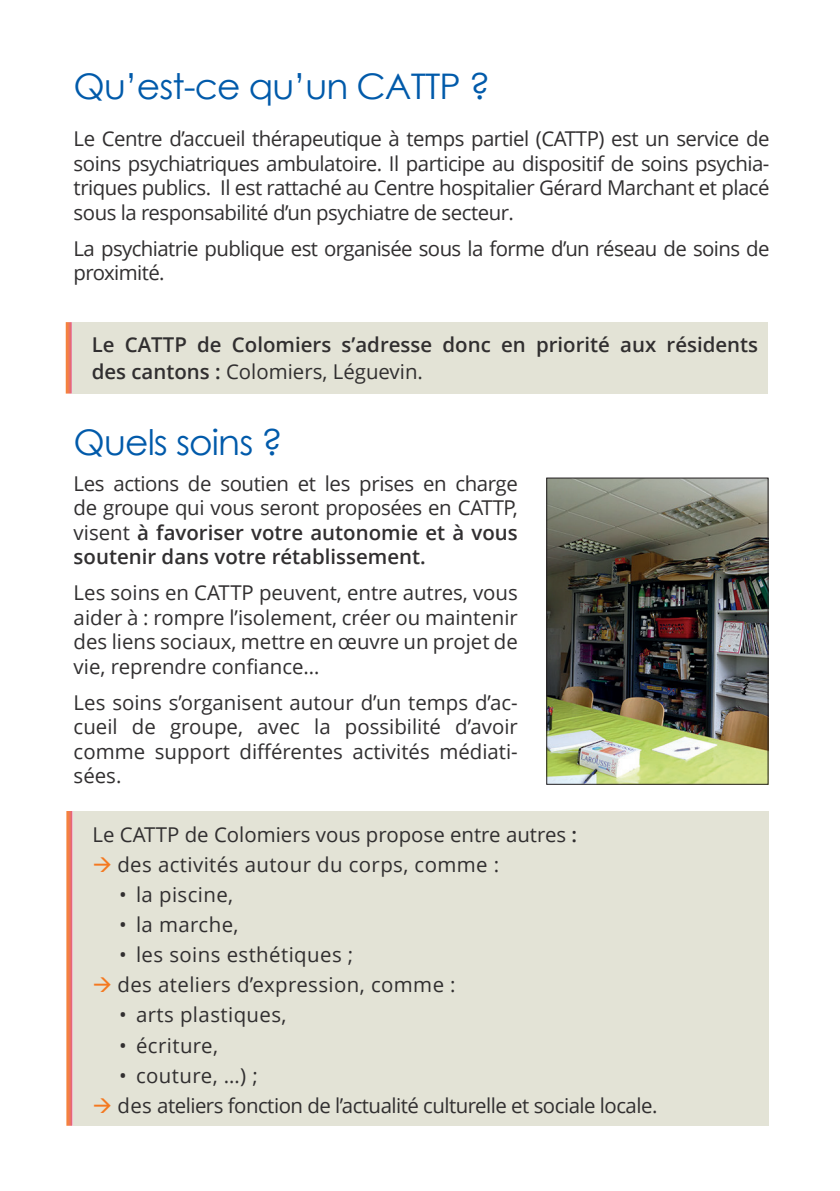
<style>
.page{position:relative;width:840px;height:1191px;background:#fff}
.page>*{position:absolute;margin:0;border:0;box-sizing:border-box;transform-origin:0 0}
.t1{font:35.2px "Century Gothic";letter-spacing:-.025em;color:#015aaa}
.t2{font:20.4px/24.4px "Open Sans";color:#312f30;text-align:justify}
.t3{font:20.4px "Open Sans";letter-spacing:.02em;color:#312f30}
.t4{font:600 20.4px/27px "Open Sans";color:#312f30}
.t5{font:20.4px/24.4px "Open Sans";letter-spacing:-.03em;color:#312f30}
.t6{font:20.4px "Open Sans";letter-spacing:-.025em;color:#312f30}
.s1{font-weight:400}
.s2{font-weight:600}
.s3{color:#f47921}
</style>
<div class="page">
<div style="left:72px;top:322px;width:695px;height:71px;background:#e3e3d6"></div>
<svg style="left:66px;top:322px;width:6px;height:71px"></svg>
<div style="left:73px;top:811px;width:695px;height:314px;background:#e3e3d6"></div>
<svg style="left:66px;top:811px;width:6px;height:314px;background:#ef815f"></svg>
<img style="left:548px;top:479px;width:218px;height:304px">
<div style="left:546px;top:477px;width:222px;height:308px;border:1px solid #231f20"></div>
<h1 class="t1" style="left:74px;top:62px;width:418px">Qu’est-ce qu’un CATTP ?</h1>
<p class="t2" style="left:74px;top:126px;width:697px">Le Centre d’accueil thérapeutique à temps partiel (CATTP) est un service de soins psychiatriques ambulatoire. Il participe au dispositif de soins psychia&shy;triques publics. Il est rattaché au Centre hospitalier Gérard Marchant et placé sous la responsabilité d’un psychiatre de secteur.</p>
<p class="t5" style="left:74px;top:235px;width:697px">La psychiatrie publique est organisée sous la forme d’un réseau de soins de proximité.</p>
<p class="t4" style="left:92px;top:331px;width:667px">Le CATTP de Colomiers s’adresse donc en priorité aux résidents des cantons : <span class="s1">Colomiers, Léguevin.</span></p>
<h1 class="t1" style="left:74px;top:418px;width:210px">Quels soins ?</h1>
<p class="t2" style="left:74px;top:471px;width:445px">Les actions de soutien et les prises en charge de groupe qui vous seront proposées en CATTP, visent <span class="s2">à favoriser votre autonomie et à vous soutenir dans votre rétablissement.</span></p>
<p class="t2" style="left:74px;top:580px;width:445px">Les soins en CATTP peuvent, entre autres, vous aider à : rompre l’isolement, créer ou maintenir des liens sociaux, mettre en œuvre un projet de vie, reprendre confiance…</p>
<p class="t2" style="left:74px;top:689px;width:445px">Les soins s’organisent autour d’un temps d’ac&shy;cueil de groupe, avec la possibilité d’avoir comme support différentes activités médiati&shy;sées.</p>
<p class="t2" style="left:92px;top:821px;width:486px">Le CATTP de Colomiers vous propose entre autres <span class="s2">:</span></p>
<p class="t3" style="left:92px;top:850px;width:408px"><span class="s3">→</span> des activités autour du corps, comme :</p>
<p class="t3" style="left:119px;top:880px;width:116px">• la piscine,</p>
<p class="t3" style="left:119px;top:910px;width:121px">• la marche,</p>
<p class="t3" style="left:119px;top:940px;width:236px">• les soins esthétiques ;</p>
<p class="t3" style="left:92px;top:971px;width:364px"><span class="s3">→</span> des ateliers d’expression, comme :</p>
<p class="t3" style="left:119px;top:1001px;width:169px">• arts plastiques,</p>
<p class="t3" style="left:119px;top:1031px;width:101px">• écriture,</p>
<p class="t3" style="left:119px;top:1061px;width:140px">• couture, …) ;</p>
<p class="t6" style="left:92px;top:1091px;width:566px"><span class="s3">→</span> des ateliers fonction de l’actualité culturelle et sociale locale.</p>
</div>
